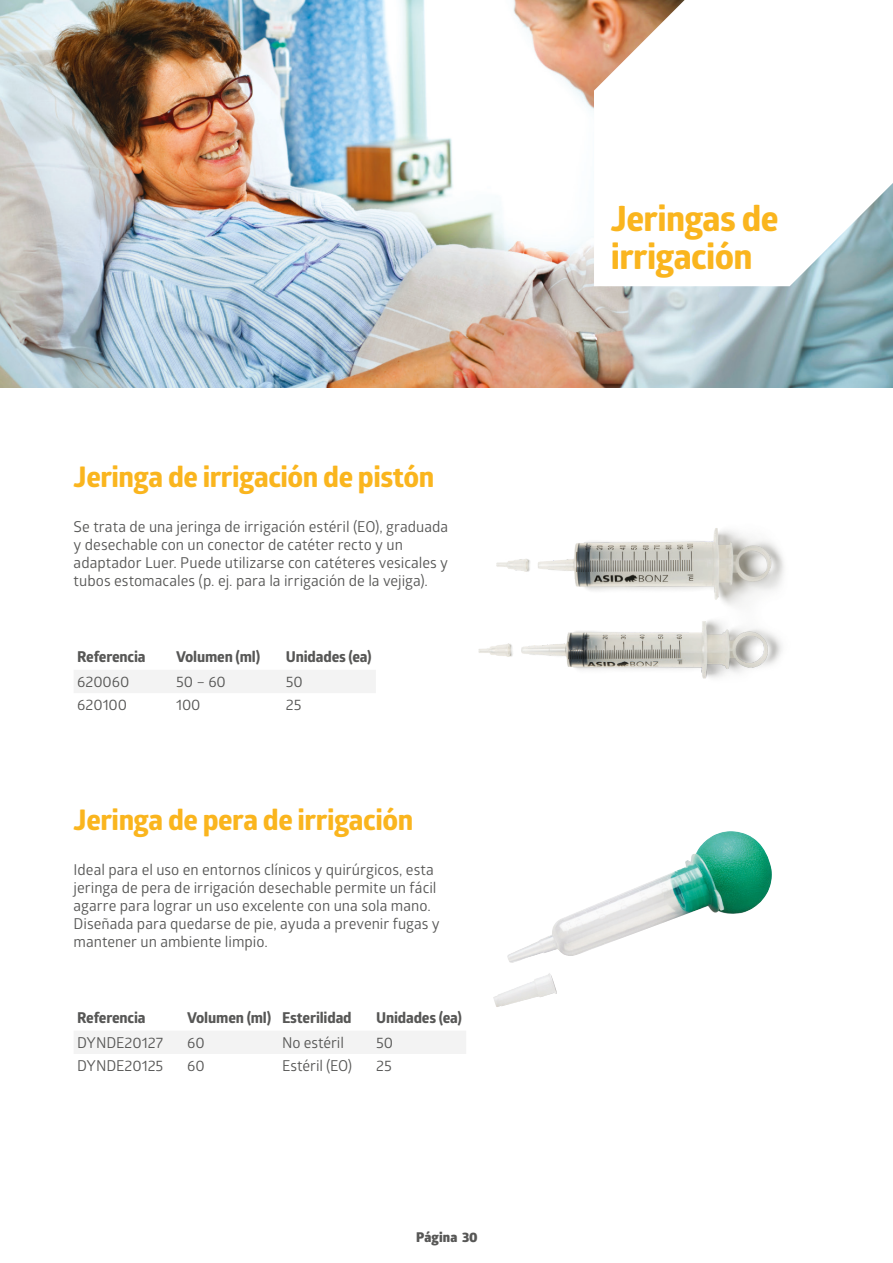
<style>
.page{position:relative;width:893px;height:1263px;background:#fff}
.page>*{position:absolute;margin:0;border:0;box-sizing:border-box;transform-origin:0 0}
.MEDLINE_-_Headline__L{font:700 34.95px/38.7px "Globerx";letter-spacing:-.02em;color:#fab51e}
.MEDLINE_-_Headline__L-2{font:700 28.5px "Globerx";letter-spacing:-.015em;color:#fab51e}
.MEDLINE_-_Intro_Text{font:15px/18px "Glober";color:#575756}
.MEDLINE_-_Line_Listing_Headers{font:700 15px "Globerx";letter-spacing:-.01em;color:#575756}
.MEDLINE_-_Line_Listing{font:15px "Glober";letter-spacing:-.005em;color:#575756}
.t1{font:800 13.5px "Glober";letter-spacing:.005em;color:#575756}
</style>
<div class="page">
<img style="left:0;top:0;width:893px;height:388px">
<svg style="left:594px;top:0;width:299px;height:286px"></svg>
<div style="left:74px;top:670px;width:302px;height:23px;background:#f3f3f3"></div>
<div style="left:74px;top:1031px;width:392px;height:23px;background:#f3f3f3"></div>
<img style="left:493px;top:831px;width:279px;height:176px">
<img style="left:478px;top:528px;width:306px;height:151px">
<p class="MEDLINE_-_Headline__L-2" style="left:74px;top:456px;width:362px">Jeringa de irrigación de pistón</p>
<p class="MEDLINE_-_Intro_Text" style="left:74px;top:517px;width:376px">Se trata de una jeringa de irrigación estéril (EO), graduada y desechable con un conector de catéter recto y un adaptador Luer. Puede utilizarse con catéteres vesicales y tubos estomacales (p. ej. para la irrigación de la vejiga).</p>
<p class="MEDLINE_-_Line_Listing_Headers" style="left:77px;top:646px;width:70px">Referencia</p>
<p class="MEDLINE_-_Line_Listing_Headers" style="left:176px;top:646px;width:86px">Volumen (ml)</p>
<p class="MEDLINE_-_Line_Listing_Headers" style="left:286px;top:646px;width:87px">Unidades (ea)</p>
<p class="MEDLINE_-_Line_Listing" style="left:77px;top:671px;width:54px">620060</p>
<p class="MEDLINE_-_Line_Listing" style="left:176px;top:671px;width:51px">50 – 60</p>
<p class="MEDLINE_-_Line_Listing" style="left:286px;top:671px;width:19px">50</p>
<p class="MEDLINE_-_Line_Listing" style="left:77px;top:695px;width:51px">620100</p>
<p class="MEDLINE_-_Line_Listing" style="left:176px;top:695px;width:26px">100</p>
<p class="MEDLINE_-_Line_Listing" style="left:286px;top:695px;width:17px">25</p>
<p class="MEDLINE_-_Headline__L-2" style="left:74px;top:799px;width:341px">Jeringa de pera de irrigación</p>
<p class="MEDLINE_-_Intro_Text" style="left:74px;top:860px;width:368px">Ideal para el uso en entornos clínicos y quirúrgicos, esta jeringa de pera de irrigación desechable permite un fácil agarre para lograr un uso excelente con una sola mano.<br>Diseñada para quedarse de pie, ayuda a prevenir fugas y mantener un ambiente limpio.</p>
<p class="MEDLINE_-_Line_Listing_Headers" style="left:77px;top:1007px;width:70px">Referencia</p>
<p class="MEDLINE_-_Line_Listing_Headers" style="left:187px;top:1007px;width:86px">Volumen (ml)</p>
<p class="MEDLINE_-_Line_Listing_Headers" style="left:282px;top:1007px;width:71px">Esterilidad</p>
<p class="MEDLINE_-_Line_Listing_Headers" style="left:376px;top:1007px;width:87px">Unidades (ea)</p>
<p class="MEDLINE_-_Line_Listing" style="left:77px;top:1032px;width:87px">DYNDE20127</p>
<p class="MEDLINE_-_Line_Listing" style="left:187px;top:1032px;width:19px">60</p>
<p class="MEDLINE_-_Line_Listing" style="left:282px;top:1032px;width:63px">No estéril</p>
<p class="MEDLINE_-_Line_Listing" style="left:376px;top:1032px;width:19px">50</p>
<p class="MEDLINE_-_Line_Listing" style="left:77px;top:1055px;width:88px">DYNDE20125</p>
<p class="MEDLINE_-_Line_Listing" style="left:187px;top:1055px;width:19px">60</p>
<p class="MEDLINE_-_Line_Listing" style="left:282px;top:1055px;width:72px">Estéril (EO)</p>
<p class="MEDLINE_-_Line_Listing" style="left:376px;top:1055px;width:17px">25</p>
<p class="t1" style="left:416px;top:1227px;width:63px">Página 30</p>
<p class="MEDLINE_-_Headline__L" style="left:611px;top:198px;width:169px">Jeringas de irrigación</p>
</div>
